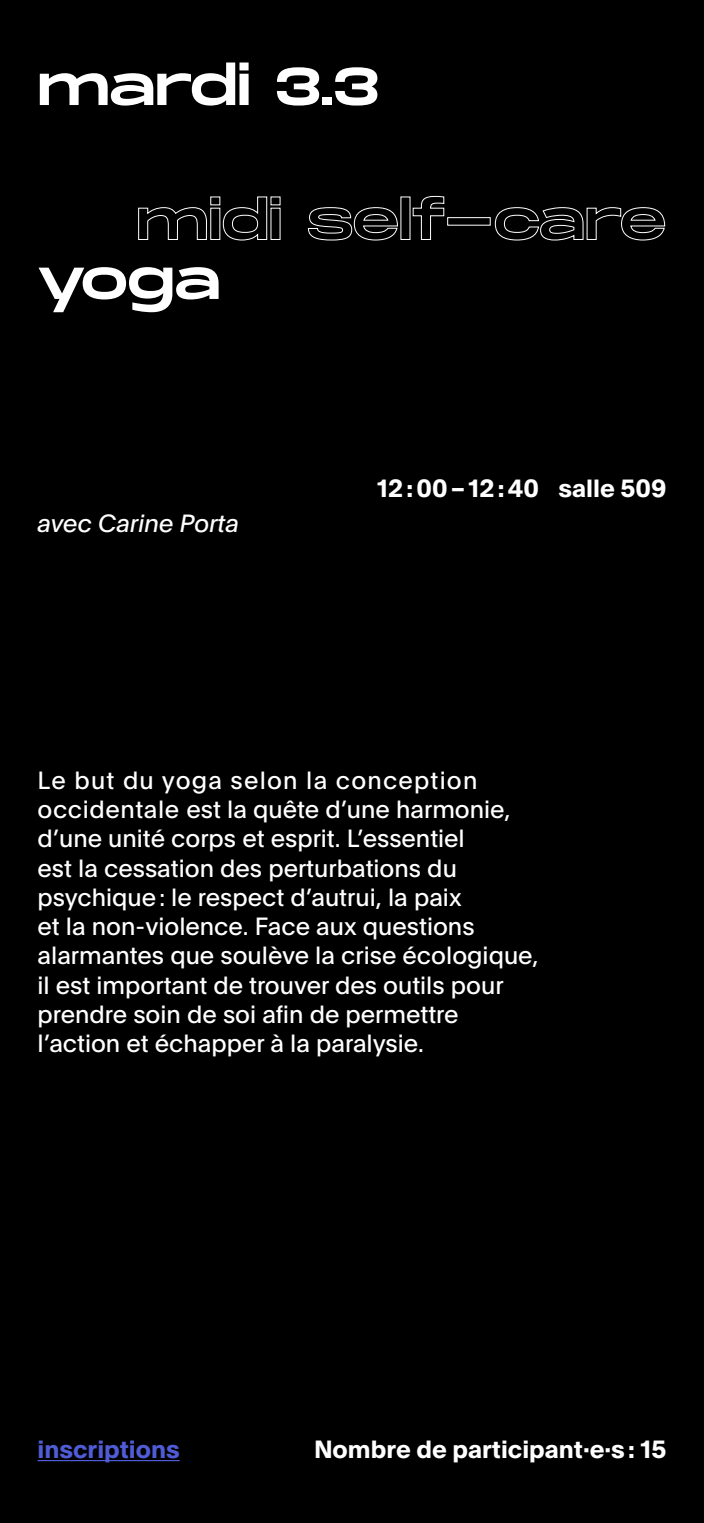
<style>
.page{position:relative;width:704px;height:1523px;background:#fff}
.page>*{position:absolute;margin:0;border:0;box-sizing:border-box;transform-origin:0 0}
.t1{font:53.12px "Monument Extended";letter-spacing:-.01em;color:#fff}
.t2{font:24.38px/29.2px "Plain";color:#fff}
.t3{font:700 24.38px "Plain";color:#fff}
.t4{font:italic 24.38px "Plain";color:#fff}
.t5{font:700 24.38px "Plain";color:#4f5cd6}
</style>
<div class="page">
<div style="left:0;top:0;width:703px;height:1522px;background:#000"></div>
<hr style="left:38px;top:1460px;width:142px;height:1px;background:#4f5cd6">
<svg style="left:138px;top:196px;width:142px;height:45px"></svg>
<svg style="left:307px;top:207px;width:91px;height:34px"></svg>
<svg style="left:412px;top:196px;width:32px;height:44px"></svg>
<div style="left:447px;top:217px;width:43px;height:8px;border:1px solid #fff"></div>
<svg style="left:494px;top:207px;width:170px;height:34px"></svg>
<h1 class="t1" style="left:37px;top:48px;width:343px">mardi 3.3</h1>
<h1 class="t1" style="left:37px;top:241px;width:185px">yoga</h1>
<p class="t4" style="left:38px;top:506px;width:203px">avec Carine Porta</p>
<p class="t3" style="left:377px;top:471px;width:290px">12 : 00 – 12 : 40 salle 509</p>
<p class="t2" style="left:38px;top:764px;width:502px">Le but du yoga selon la conception occidentale est la quête d’une harmonie, d’une unité corps et esprit. L’essentiel<br>est la cessation des perturbations du psychique: le respect d’autrui, la paix<br>et la non-violence. Face aux questions alarmantes que soulève la crise écologique, il est important de trouver des outils pour prendre soin de soi afin de permettre l’action et échapper à la paralysie.</p>
<p class="t5" style="left:38px;top:1431px;width:144px">inscriptions</p>
<p class="t3" style="left:314px;top:1431px;width:353px">Nombre de participant∙e∙s : 15</p>
</div>
